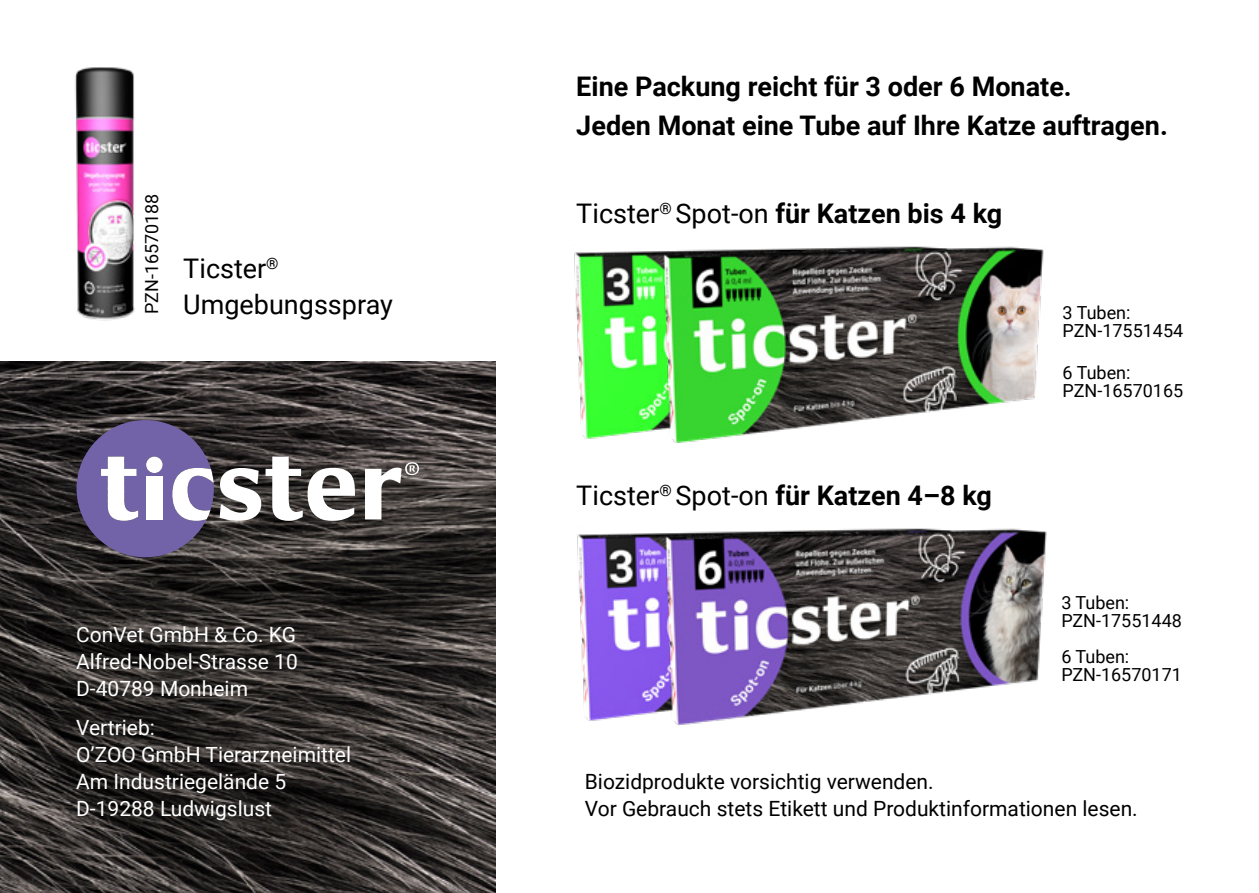
<style>
.page{position:relative;width:1259px;height:893px;background:#fff}
.page>*{position:absolute;margin:0;border:0;box-sizing:border-box;transform-origin:0 0}
.t1{font:700 27px/39px "Roboto";color:#000}
.t2{font:27px "Roboto";color:#000}
.t3{font:21px/27px "Roboto";color:#fff;text-align:justify}
.t4{font:21px/27px "Roboto";color:#000}
.t5{font:18px/18px "Roboto";color:#000}
.s1{font-weight:400}
.s2{font-weight:700}
</style>
<div class="page">
<img style="left:577px;top:533px;width:84px;height:188px">
<img style="left:574px;top:251px;width:85px;height:188px">
<img style="left:0;top:361px;width:495px;height:532px">
<svg style="left:220px;top:457px;width:135px;height:64px"></svg>
<svg style="left:77px;top:420px;width:137px;height:137px"></svg>
<svg style="left:365px;top:462px;width:54px;height:57px"></svg>
<img style="left:659px;top:246px;width:385px;height:197px">
<img style="left:661px;top:528px;width:386px;height:198px">
<img style="left:75px;top:67px;width:60px;height:254px">
<p class="t5" style="left:142px;top:314px;width:122px;rotate:-90deg">PZN-16570188</p>
<p class="t2" style="left:183px;top:250px;width:97px">Ticster<sup>®</sup></p>
<p class="t2" style="left:183px;top:286px;width:211px">Umgebungsspray</p>
<p class="t3" style="left:76px;top:620px;width:223px">ConVet GmbH &amp; Co. KG Alfred-Nobel-Strasse 10<br>D-40789 Monheim</p>
<p class="t3" style="left:76px;top:714px;width:276px;text-align:left">Vertrieb:<br>O’ZOO GmbH Tierarzneimittel<br>Am Industriegelände 5<br>D-19288 Ludwigslust</p>
<p class="t1" style="left:576px;top:66px;width:593px">Eine Packung reicht für 3 oder 6 Monate.<br>Jeden Monat eine Tube auf Ihre Katze auftragen.</p>
<p class="t1" style="left:576px;top:193px;width:427px"><span class="s1">Ticster</span><sup>®</sup> <span class="s1">Spot-on</span> für Katzen bis 4 kg</p>
<p class="t2" style="left:576px;top:476px;width:417px">Ticster<sup>®</sup> Spot-on <span class="s2">für Katzen 4–8 kg</span></p>
<p class="t5" style="left:1062px;top:303px;width:122px">3 Tuben:<br>PZN-17551454</p>
<p class="t5" style="left:1062px;top:363px;width:122px">6 Tuben:<br>PZN-16570165</p>
<p class="t5" style="left:1061px;top:593px;width:122px">3 Tuben:<br>PZN-17551448</p>
<p class="t5" style="left:1061px;top:647px;width:122px">6 Tuben:<br>PZN-16570171</p>
<p class="t4" style="left:585px;top:768px;width:554px">Biozidprodukte vorsichtig verwenden.<br>Vor Gebrauch stets Etikett und Produktinformationen lesen.</p>
</div>
